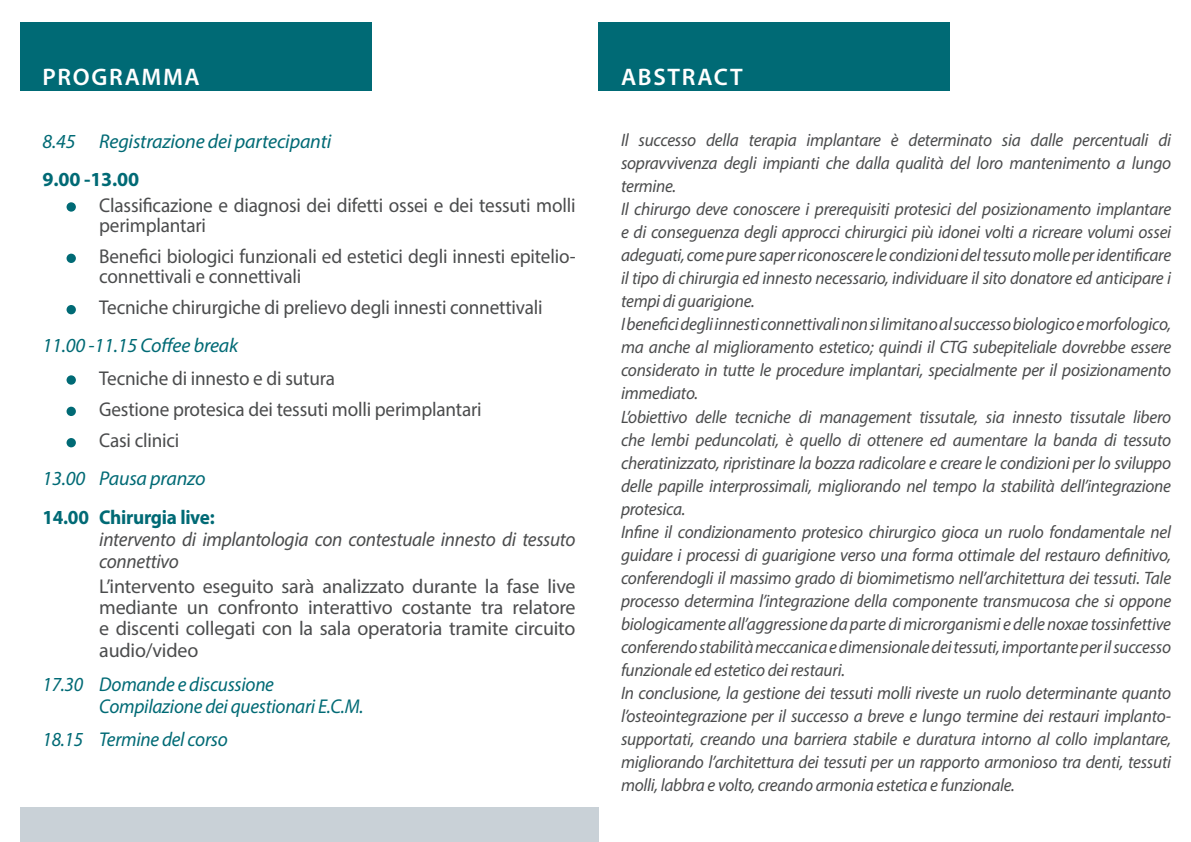
<style>
.page{position:relative;width:1191px;height:842px;background:#fff}
.page>*{position:absolute;margin:0;border:0;box-sizing:border-box;transform-origin:0 0}
.programma_testo_con{font:600 24px "Myriad Pro";letter-spacing:.07em;color:#fff}
.t1{font:20px/20px "Myriad Pro";letter-spacing:-.01em;color:#4b4c4d;scale:.96 1}
.t2{font:20px/21.4px "Myriad Pro";letter-spacing:-.01em;color:#4b4c4d;text-align:justify}
.programma_testo_con-2{font:italic 20px "Myriad Pro";letter-spacing:-.015em;color:#006a75;scale:.96 1}
.programma_testo_con-3{font:italic 20px "Myriad Pro";letter-spacing:-.015em;color:#006a75}
.t3{font:italic 20px/22px "Myriad Pro";letter-spacing:-.015em;color:#4b4c4d;scale:.96 1}
.programma_testo_con-4{font:700 20px "Myriad Pro";letter-spacing:-.015em;color:#006a75;scale:.96 1}
.programma_testo_con-5{font:700 20px "Myriad Pro";letter-spacing:-.015em;color:#006a75}
.t4{font:italic 18px/23px "Myriad Pro";letter-spacing:-.015em;color:#4b4c4d;text-align:justify;scale:.96 1}
</style>
<div class="page">
<div style="left:20px;top:23px;width:351px;height:68px;background:#006a75"></div>
<div style="left:20px;top:808px;width:578px;height:34px;background:#c9d1d7"></div>
<div style="left:598px;top:23px;width:352px;height:68px;background:#006a75"></div>
<div style="left:67px;top:202px;width:9px;height:10px;background:#006a75;border-radius:50%"></div>
<div style="left:67px;top:254px;width:9px;height:9px;background:#006a75;border-radius:50%"></div>
<div style="left:67px;top:305px;width:9px;height:9px;background:#006a75;border-radius:50%"></div>
<div style="left:67px;top:375px;width:9px;height:10px;background:#006a75;border-radius:50%"></div>
<div style="left:67px;top:407px;width:9px;height:9px;background:#006a75;border-radius:50%"></div>
<div style="left:67px;top:438px;width:9px;height:9px;background:#006a75;border-radius:50%"></div>
<p class="programma_testo_con" style="left:43px;top:62px;width:159px">PROGRAMMA</p>
<p class="programma_testo_con" style="left:621px;top:62px;width:123px">ABSTRACT</p>
<p class="programma_testo_con-3" style="left:43px;top:129px;width:290px">8.45 Registrazione dei partecipanti</p>
<p class="programma_testo_con-5" style="left:43px;top:166px;width:98px">9.00 -13.00</p>
<p class="t1" style="left:99px;top:195px;width:498px">Classificazione e diagnosi dei difetti ossei e dei tessuti molli perimplantari</p>
<p class="t1" style="left:99px;top:246px;width:498px">Benefici biologici funzionali ed estetici degli innesti epitelio&shy;connettivali e connettivali</p>
<p class="t1" style="left:99px;top:297px;width:463px">Tecniche chirurgiche di prelievo degli innesti connettivali</p>
<p class="programma_testo_con-3" style="left:43px;top:333px;width:197px">11.00 -11.15 Coffee break</p>
<p class="t1" style="left:99px;top:368px;width:247px">Tecniche di innesto e di sutura</p>
<p class="t1" style="left:99px;top:399px;width:400px">Gestione protesica dei tessuti molli perimplantari</p>
<p class="t1" style="left:99px;top:430px;width:85px">Casi clinici</p>
<p class="programma_testo_con-3" style="left:43px;top:466px;width:165px">13.00 Pausa pranzo</p>
<p class="programma_testo_con-4" style="left:43px;top:505px;width:181px">14.00 Chirurgia live:</p>
<p class="t3" style="left:99px;top:528px;width:498px">intervento di implantologia con contestuale innesto di tessuto connettivo</p>
<p class="t2" style="left:99px;top:575px;width:478px">L’intervento eseguito sarà analizzato durante la fase live mediante un confronto interattivo costante tra relatore e discenti collegati con la sala operatoria tramite circuito audio/video</p>
<p class="programma_testo_con-2" style="left:43px;top:671px;width:243px">17.30 Domande e discussione</p>
<p class="programma_testo_con-2" style="left:99px;top:693px;width:277px">Compilazione dei questionari E.C.M.</p>
<p class="programma_testo_con-2" style="left:43px;top:727px;width:194px">18.15 Termine del corso</p>
<p class="t4" style="left:621px;top:129px;width:574px">Il successo della terapia implantare è determinato sia dalle percentuali di sopravvivenza degli impianti che dalla qualità del loro mantenimento a lungo termine.</p>
<p class="t4" style="left:621px;top:198px;width:574px">Il chirurgo deve conoscere i prerequisiti protesici del posizionamento implantare e di conseguenza degli approcci chirurgici più idonei volti a ricreare volumi ossei adeguati, come pure saper riconoscere le condizioni del tessuto molle per identificare il tipo di chirurgia ed innesto necessario, individuare il sito donatore ed anticipare i tempi di guarigione.</p>
<p class="t4" style="left:621px;top:313px;width:574px">I benefici degli innesti connettivali non si limitano al successo biologico e morfologico, ma anche al miglioramento estetico; quindi il CTG subepiteliale dovrebbe essere considerato in tutte le procedure implantari, specialmente per il posizionamento immediato.</p>
<p class="t4" style="left:621px;top:405px;width:574px">L’obiettivo delle tecniche di management tissutale, sia innesto tissutale libero che lembi peduncolati, è quello di ottenere ed aumentare la banda di tessuto cheratinizzato, ripristinare la bozza radicolare e creare le condizioni per lo sviluppo delle papille interprossimali, migliorando nel tempo la stabilità dell’integrazione protesica.</p>
<p class="t4" style="left:621px;top:520px;width:574px">Infine il condizionamento protesico chirurgico gioca un ruolo fondamentale nel guidare i processi di guarigione verso una forma ottimale del restauro definitivo, conferendogli il massimo grado di biomimetismo nell’architettura dei tessuti. Tale processo determina l’integrazione della componente transmucosa che si oppone biologicamente all’aggressione da parte di microrganismi e delle noxae tossinfettive conferendo stabilità meccanica e dimensionale dei tessuti, importante per il successo funzionale ed estetico dei restauri.</p>
<p class="t4" style="left:621px;top:681px;width:574px">In concIusione, la gestione dei tessuti molli riveste un ruolo determinante quanto l’osteointegrazione per il successo a breve e lungo termine dei restauri implanto&shy;supportati, creando una barriera stabile e duratura intorno al collo implantare, migliorando l’architettura dei tessuti per un rapporto armonioso tra denti, tessuti molli, labbra e volto, creando armonia estetica e funzionale.</p>
</div>
